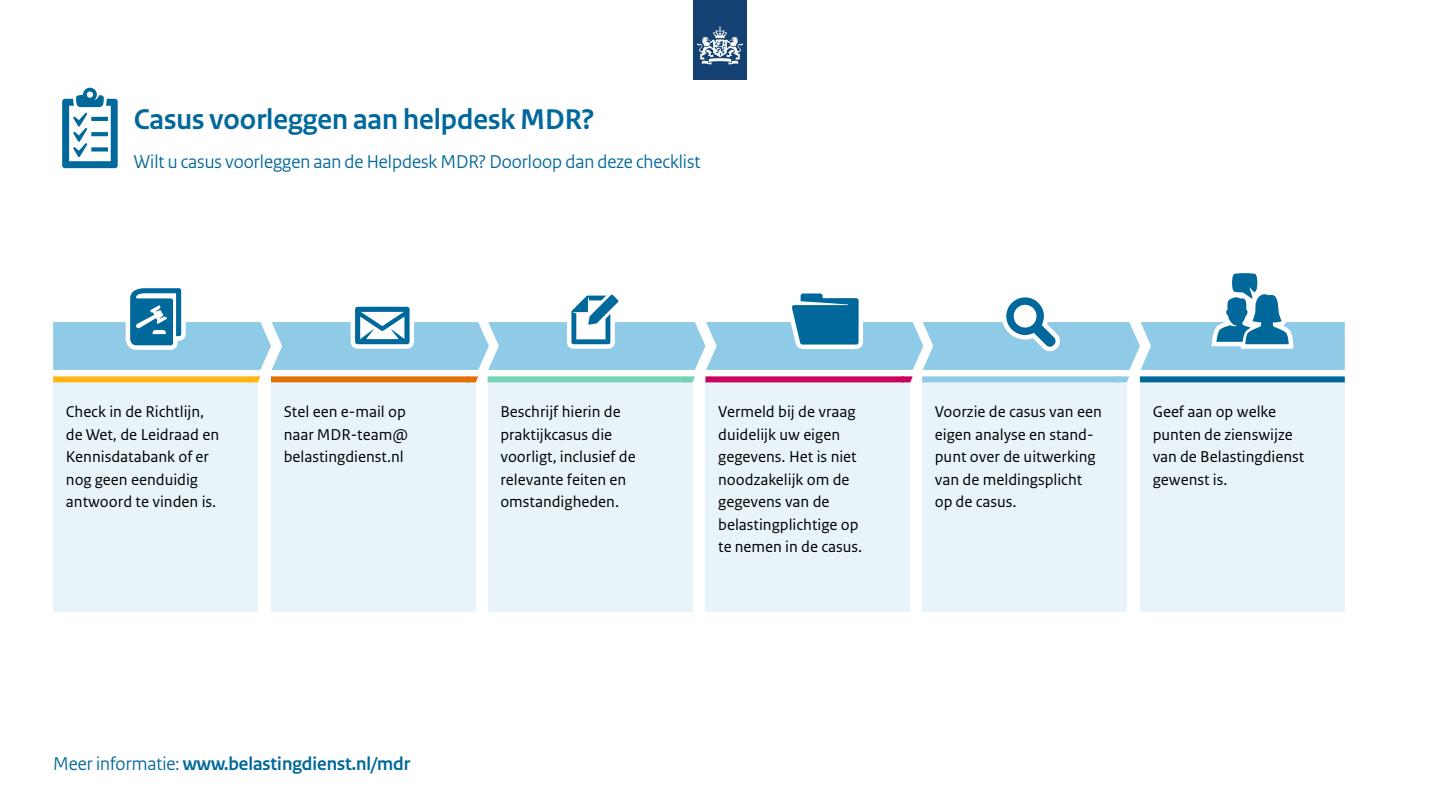
<style>
.page{position:relative;width:1440px;height:810px;background:#fff}
.page>*{position:absolute;margin:0;border:0;box-sizing:border-box;transform-origin:0 0}
.t1{font:700 30px "Rijksoverheid Sans Heading";color:#01689b}
.t2{font:19.5px "Rijksoverheid Sans Heading";color:#01689b}
.t3{font:700 19.5px "Rijksoverheid Sans Heading";color:#01689b}
.t4{font:16.5px/22.5px "Rijksoverheid Sans Text";color:#000}
.s1{font-weight:400}
</style>
<div class="page">
<div style="left:693px;top:0;width:54px;height:80px;background:#154273"></div>
<svg style="left:697px;top:26px;width:46px;height:39px"></svg>
<div style="left:53px;top:382px;width:205px;height:230px;background:#e9f4fa"></div>
<div style="left:53px;top:376px;width:198px;height:6px;background:#ffb612"></div>
<svg style="left:249px;top:376px;width:11px;height:6px"></svg>
<div style="left:271px;top:382px;width:205px;height:230px;background:#e9f4fa"></div>
<div style="left:271px;top:376px;width:198px;height:6px;background:#e17000"></div>
<svg style="left:467px;top:376px;width:11px;height:6px"></svg>
<div style="left:488px;top:382px;width:204px;height:230px;background:#e9f4fa"></div>
<div style="left:488px;top:376px;width:198px;height:6px;background:#76d2b6"></div>
<svg style="left:684px;top:376px;width:11px;height:6px"></svg>
<div style="left:705px;top:382px;width:205px;height:230px;background:#e9f4fa"></div>
<div style="left:705px;top:376px;width:199px;height:6px;background:#ca005d"></div>
<svg style="left:902px;top:376px;width:11px;height:6px"></svg>
<div style="left:922px;top:382px;width:205px;height:230px;background:#e9f4fa"></div>
<div style="left:922px;top:376px;width:198px;height:6px;background:#8fcae7"></div>
<svg style="left:1118px;top:376px;width:11px;height:6px"></svg>
<div style="left:1140px;top:382px;width:205px;height:230px;background:#e9f4fa"></div>
<div style="left:1140px;top:376px;width:205px;height:6px;background:#01689b"></div>
<svg style="left:53px;top:88px;width:1292px;height:282px"></svg>
<h1 class="t1" style="left:134px;top:102px;width:462px">Casus voorleggen aan helpdesk MDR?</h1>
<p class="t2" style="left:134px;top:151px;width:568px">Wilt u casus voorleggen aan de Helpdesk MDR? Doorloop dan deze checklist</p>
<p class="t4" style="left:66px;top:401px;width:155px">Check in de Richtlijn, de Wet, de Leidraad en<br>Kennisdatabank of er nog geen eenduidig antwoord te vinden is.</p>
<p class="t4" style="left:284px;top:401px;width:126px">Stel een e-mail op naar MDR-team@ belastingdienst.nl</p>
<p class="t4" style="left:500px;top:401px;width:137px">Beschrijf hierin de praktijkcasus die voorligt, inclusief de relevante feiten en omstandigheden.</p>
<p class="t4" style="left:718px;top:401px;width:146px">Vermeld bij de vraag duidelijk uw eigen gegevens. Het is niet noodzakelijk om de gegevens van de belastingplichtige op te nemen in de casus.</p>
<p class="t4" style="left:935px;top:401px;width:169px">Voorzie de casus van een eigen analyse en stand&shy;punt over de uitwerking van de meldingsplicht op de casus.</p>
<p class="t4" style="left:1153px;top:401px;width:153px">Geef aan op welke punten de zienswijze van de Belastingdienst gewenst is.</p>
<p class="t3" style="left:53px;top:752px;width:359px"><span class="s1">Meer informatie:</span> www.belastingdienst.nl/mdr</p>
</div>
